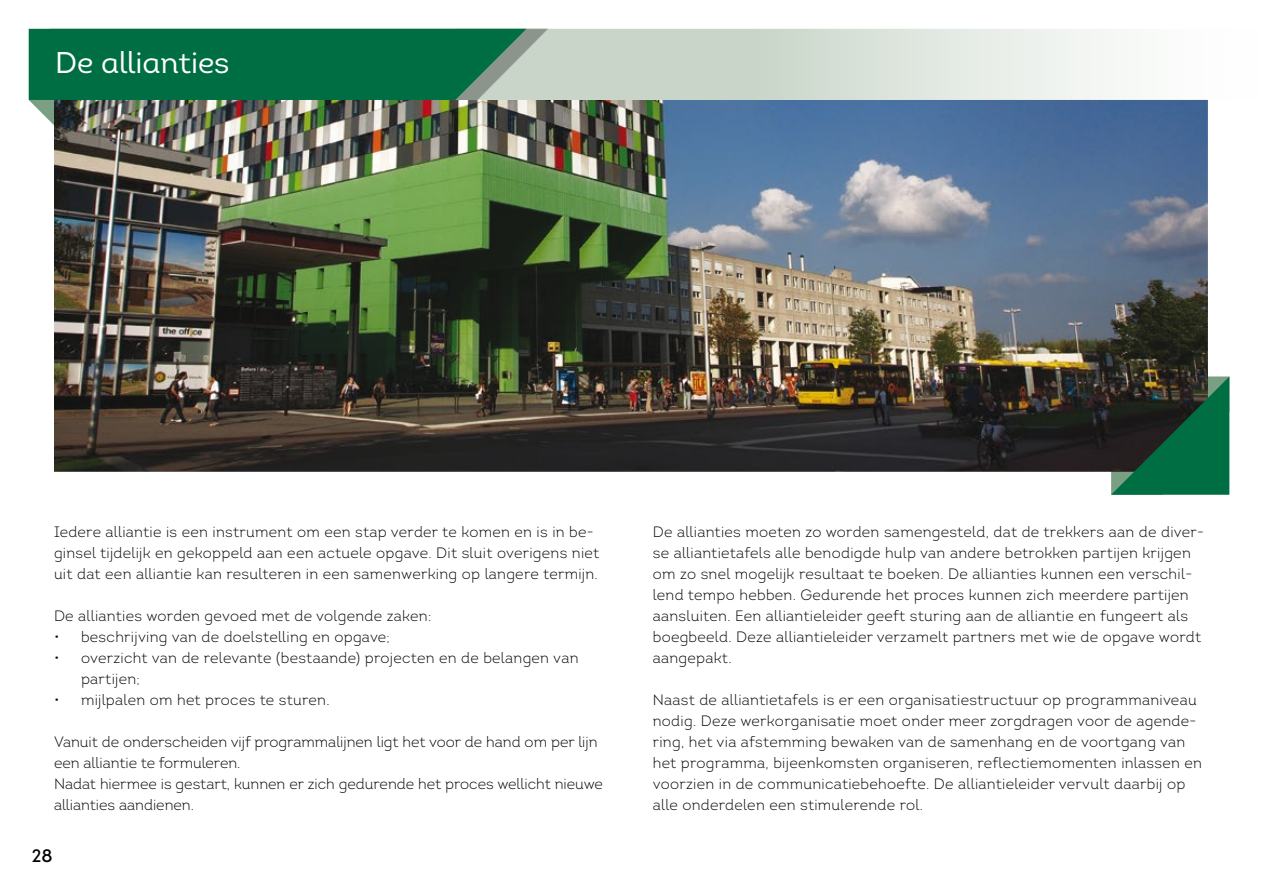
<style>
.page{position:relative;width:1263px;height:893px;background:#fff}
.page>*{position:absolute;margin:0;border:0;box-sizing:border-box;transform-origin:0 0}
.t1{font:30px "Intro Book Alt";color:#fff}
.t2{font:18px "Intro";color:#000}
.t3{font:300 15px/21px "Intro";letter-spacing:.02em;color:#000}
.t4{font:300 15px/21px "Intro";color:#000}
</style>
<div class="page">
<img style="left:54px;top:100px;width:1154px;height:372px">
<svg style="left:548px;top:29px;width:660px;height:71px"></svg>
<div style="left:50px;top:29px;width:498px;height:71px;background:#000;opacity:.3"></div>
<img style="left:29px;top:29px;width:497px;height:99px">
<svg style="left:1111px;top:376px;width:118px;height:119px;background:#184d35"></svg>
<h1 class="t1" style="left:55px;top:44px;width:176px">De allianties</h1>
<p class="t3" style="left:54px;top:521px;width:547px">Iedere alliantie is een instrument om een stap verder te komen en is in be&shy;ginsel tijdelijk en gekoppeld aan een actuele opgave. Dit sluit overigens niet uit dat een alliantie kan resulteren in een samenwerking op langere termijn.</p>
<p class="t3" style="left:54px;top:605px;width:379px">De allianties worden gevoed met de volgende zaken:</p>
<p class="t3" style="left:54px;top:626px;width:337px">• beschrijving van de doelstelling en opgave;</p>
<p class="t3" style="left:81px;top:647px;width:499px;text-indent:-27px">• overzicht van de relevante (bestaande) projecten en de belangen van partijen;</p>
<p class="t3" style="left:54px;top:689px;width:277px">• mijlpalen om het proces te sturen.</p>
<p class="t4" style="left:54px;top:731px;width:550px">Vanuit de onderscheiden vijf programmalijnen ligt het voor de hand om per lijn een alliantie te formuleren.<br>Nadat hiermee is gestart, kunnen er zich gedurende het proces wellicht nieuwe allianties aandienen.</p>
<p class="t2" style="left:32px;top:844px;width:22px">28</p>
<p class="t3" style="left:653px;top:521px;width:553px">De allianties moeten zo worden samengesteld, dat de trekkers aan de diver&shy;se alliantietafels alle benodigde hulp van andere betrokken partijen krijgen om zo snel mogelijk resultaat te boeken. De allianties kunnen een verschil&shy;lend tempo hebben. Gedurende het proces kunnen zich meerdere partijen aansluiten. Een alliantieleider geeft sturing aan de alliantie en fungeert als boegbeeld. Deze alliantieleider verzamelt partners met wie de opgave wordt aangepakt.</p>
<p class="t3" style="left:653px;top:689px;width:551px">Naast de alliantietafels is er een organisatiestructuur op programmaniveau nodig. Deze werkorganisatie moet onder meer zorgdragen voor de agende&shy;ring, het via afstemming bewaken van de samenhang en de voortgang van het programma, bijeenkomsten organiseren, reflectiemomenten inlassen en voorzien in de communicatiebehoefte. De alliantieleider vervult daarbij op alle onderdelen een stimulerende rol.</p>
</div>
